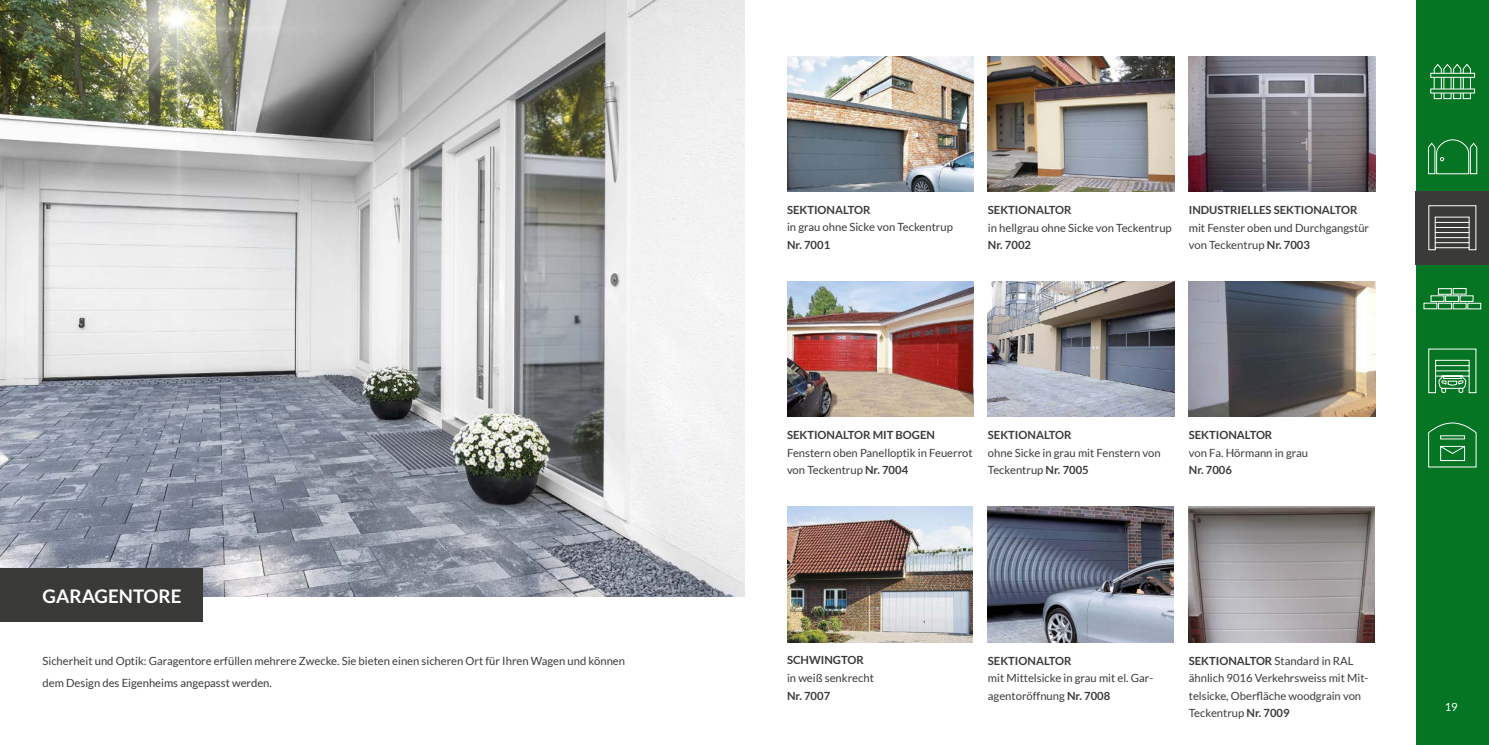
<style>
.page{position:relative;width:1489px;height:745px;background:#fff}
.page>*{position:absolute;margin:0;border:0;box-sizing:border-box;transform-origin:0 0}
.t1{font:700 18.75px "Lato";color:#fff}
.t2{font:11.25px/17.5px "Lato";color:#3a3a39}
.t3{font:700 11.25px "Lato";color:#3a3a39}
.t4{font:11.25px "Lato";color:#fff}
.s1{font-weight:700}
</style>
<div class="page">
<img style="left:0;top:0;width:744px;height:596px">
<div style="left:0;top:567px;width:203px;height:54px;background:#3a3a39"></div>
<img style="left:987px;top:506px;width:186px;height:135px">
<img style="left:987px;top:56px;width:187px;height:135px">
<img style="left:1188px;top:56px;width:187px;height:135px">
<img style="left:787px;top:56px;width:186px;height:135px">
<img style="left:987px;top:281px;width:187px;height:135px">
<img style="left:1188px;top:281px;width:187px;height:135px">
<img style="left:1188px;top:506px;width:186px;height:135px">
<img style="left:787px;top:281px;width:186px;height:135px">
<img style="left:787px;top:506px;width:185px;height:135px">
<div style="left:1415px;top:0;width:73px;height:744px;background:#057523"></div>
<div style="left:1415px;top:191px;width:73px;height:73px;background:#3a3a39"></div>
<svg style="left:1432px;top:63px;width:39px;height:36px"></svg>
<svg style="left:1430px;top:73px;width:44px;height:5px"></svg>
<svg style="left:1430px;top:88px;width:44px;height:5px"></svg>
<svg style="left:1428px;top:139px;width:49px;height:35px"></svg>
<svg style="left:1428px;top:205px;width:48px;height:45px"></svg>
<svg style="left:1423px;top:288px;width:58px;height:21px"></svg>
<svg style="left:1428px;top:348px;width:48px;height:45px"></svg>
<svg style="left:1428px;top:422px;width:48px;height:45px"></svg>
<p class="t3" style="left:787px;top:203px;width:85px">SEKTIONALTOR</p>
<p class="t2" style="left:787px;top:218px;width:167px">in grau ohne Sicke von Teckentrup</p>
<p class="t3" style="left:787px;top:238px;width:45px">Nr. 7001</p>
<p class="t3" style="left:987px;top:203px;width:85px">SEKTIONALTOR</p>
<p class="t2" style="left:987px;top:218px;width:185px">in hellgrau ohne Sicke von Teckentrup</p>
<p class="t3" style="left:987px;top:238px;width:45px">Nr. 7002</p>
<p class="t3" style="left:1188px;top:203px;width:170px">INDUSTRIELLES SEKTIONALTOR</p>
<p class="t2" style="left:1188px;top:218px;width:182px">mit Fenster oben und Durchgangstür von Teckentrup <span class="s1">Nr. 7003</span></p>
<p class="t3" style="left:787px;top:428px;width:149px">SEKTIONALTOR MIT BOGEN</p>
<p class="t2" style="left:787px;top:443px;width:187px">Fenstern oben Panelloptik in Feuerrot von Teckentrup <span class="s1">Nr. 7004</span></p>
<p class="t3" style="left:987px;top:428px;width:85px">SEKTIONALTOR</p>
<p class="t2" style="left:987px;top:443px;width:174px">ohne Sicke in grau mit Fenstern von<br>Teckentrup <span class="s1">Nr. 7005</span></p>
<p class="t3" style="left:1188px;top:428px;width:85px">SEKTIONALTOR</p>
<p class="t2" style="left:1188px;top:443px;width:121px">von Fa. Hörmann in grau</p>
<p class="t3" style="left:1188px;top:463px;width:45px">Nr. 7006</p>
<h1 class="t1" style="left:43px;top:585px;width:140px">GARAGENTORE</h1>
<p class="t2" style="left:43px;top:648px;width:584px;line-height:22.5px">Sicherheit und Optik: Garagentore erfüllen mehrere Zwecke. Sie bieten einen sicheren Ort für Ihren Wagen und können dem Design des Eigenheims angepasst werden.</p>
<p class="t3" style="left:787px;top:653px;width:78px">SCHWINGTOR</p>
<p class="t2" style="left:787px;top:668px;width:88px">in weiß senkrecht</p>
<p class="t3" style="left:787px;top:688px;width:45px">Nr. 7007</p>
<p class="t3" style="left:987px;top:653px;width:85px">SEKTIONALTOR</p>
<p class="t2" style="left:987px;top:668px;width:167px">mit Mittelsicke in grau mit el. Gar&shy;agentoröffnung <span class="s1">Nr. 7008</span></p>
<p class="t2" style="left:1188px;top:651px;width:181px"><span class="s1">SEKTIONALTOR</span> Standard in RAL ähnlich 9016 Verkehrsweiss mit Mit&shy;telsicke, Oberfläche woodgrain von<br>Teckentrup <span class="s1">Nr. 7009</span></p>
<p class="t4" style="left:1444px;top:700px;width:15px">19</p>
</div>
